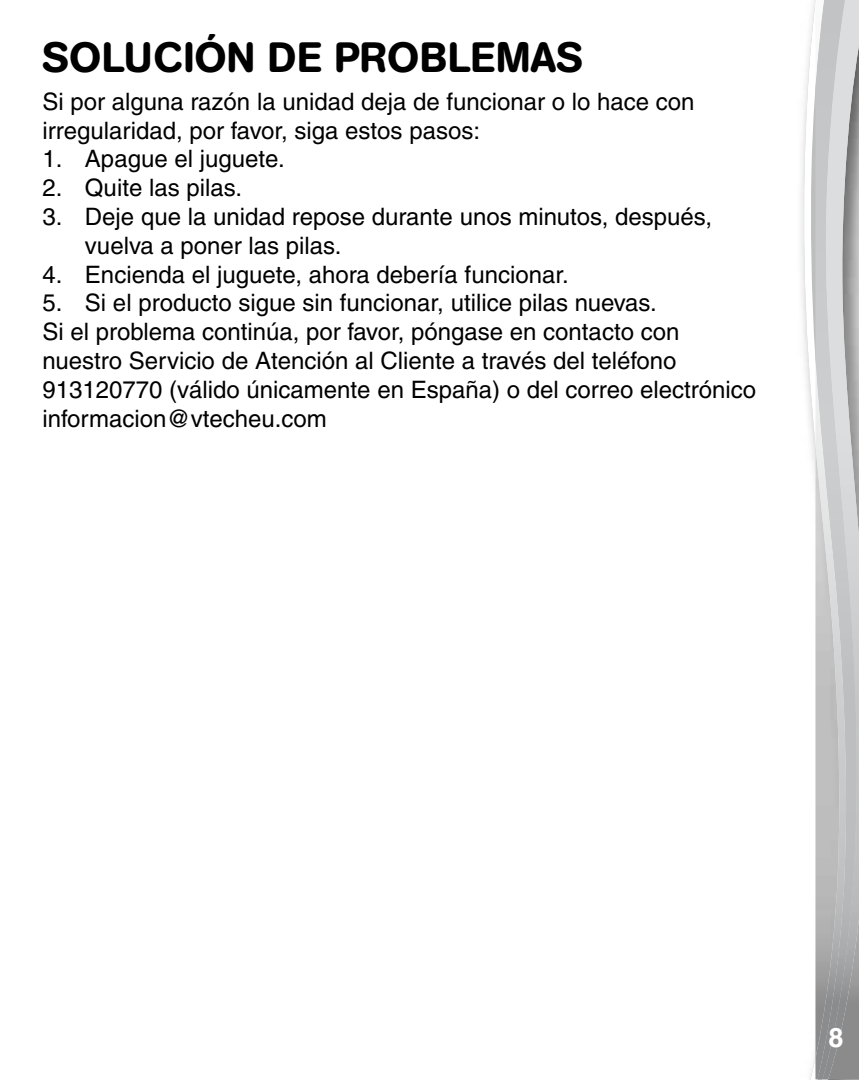
<style>
.page{position:relative;width:859px;height:1080px;background:#fff}
.page>*{position:absolute;margin:0;border:0;box-sizing:border-box;transform-origin:0 0}
.t1{font:500 42px "AG Book Rounded";letter-spacing:.02em;color:#000}
.t2{font:700 27px "Helvetica";color:#fff}
.t3{font:500 24px/28.8px "Helvetica";color:#000}
</style>
<div class="page">
<svg style="left:803px;top:0;width:12px;height:1080px"></svg>
<svg style="left:815px;top:1079px;width:13px;height:1px"></svg>
<img style="left:858px;top:0;width:1px;height:1079px">
<img style="left:848px;top:0;width:10px;height:1079px">
<img style="left:815px;top:0;width:33px;height:1079px">
<h1 class="t1" style="left:42px;top:33px;width:542px">SOLUCIÓN DE PROBLEMAS</h1>
<p class="t3" style="left:42px;top:87px;width:654px">Si por alguna razón la unidad deja de funcionar o lo hace con irregularidad, por favor, siga estos pasos:</p>
<p class="t3" style="left:42px;top:145px;width:244px">1. Apague el juguete.</p>
<p class="t3" style="left:42px;top:173px;width:201px">2. Quite las pilas.</p>
<p class="t3" style="left:85px;top:202px;width:629px;text-indent:-43px">3. Deje que la unidad repose durante unos minutos, después, vuelva a poner las pilas.</p>
<p class="t3" style="left:42px;top:260px;width:528px">4. Encienda el juguete, ahora debería funcionar.</p>
<p class="t3" style="left:42px;top:289px;width:715px">5. Si el producto sigue sin funcionar, utilice pilas nuevas.<br>Si el problema continúa, por favor, póngase en contacto con nuestro Servicio de Atención al Cliente a través del teléfono 913120770 (válido únicamente en España) o del correo electrónico informacion@vtecheu.com</p>
<p class="t2" style="left:828px;top:1021px;width:17px">8</p>
</div>
